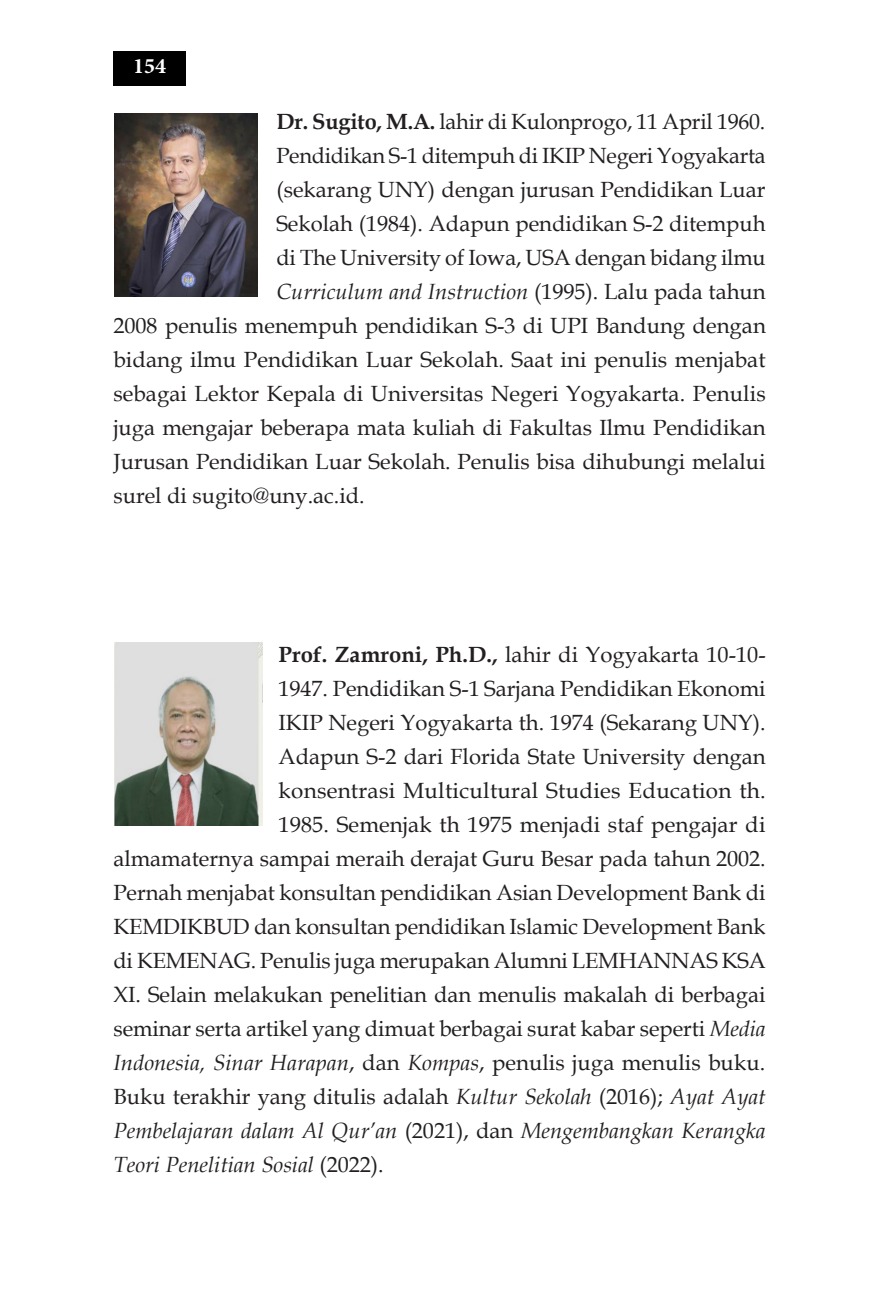
<style>
.page{position:relative;width:879px;height:1304px;background:#fff}
.page>*{position:absolute;margin:0;border:0;box-sizing:border-box;transform-origin:0 0}
.isi_buku{font:22px "Book Antiqua";color:#231f20}
.isi_buku-2{font:italic 22px "Book Antiqua";color:#231f20}
.t1{font:700 22px "Minion Pro";color:#fff}
.s1{font-weight:700}
.s2{font-style:normal}
.s3{font-style:italic}
</style>
<div class="page">
<div style="left:113px;top:51px;width:73px;height:34px;background:#000"></div>
<img style="left:114px;top:643px;width:148px;height:182px">
<img style="left:114px;top:113px;width:143px;height:184px">
<p class="t1" style="left:133px;top:50px;width:34px">154</p>
<p class="isi_buku" style="left:276px;top:107px;width:490px"><span class="s1">Dr. Sugito, M.A.</span> lahir di Kulonprogo, 11 April 1960.</p>
<p class="isi_buku" style="left:276px;top:141px;width:491px">Pendidikan S-1 ditempuh di IKIP Negeri Yogyakarta</p>
<p class="isi_buku" style="left:276px;top:175px;width:490px">(sekarang UNY) dengan jurusan Pendidikan Luar</p>
<p class="isi_buku" style="left:276px;top:209px;width:491px">Sekolah (1984). Adapun pendidikan S-2 ditempuh</p>
<p class="isi_buku" style="left:276px;top:243px;width:491px">di The University of Iowa, USA dengan bidang ilmu</p>
<p class="isi_buku-2" style="left:276px;top:276px;width:490px">Curriculum and Instruction <span class="s2">(1995). Lalu pada tahun</span></p>
<p class="isi_buku" style="left:113px;top:311px;width:654px">2008 penulis menempuh pendidikan S-3 di UPI Bandung dengan</p>
<p class="isi_buku" style="left:113px;top:345px;width:654px">bidang ilmu Pendidikan Luar Sekolah. Saat ini penulis menjabat</p>
<p class="isi_buku" style="left:113px;top:379px;width:654px">sebagai Lektor Kepala di Universitas Negeri Yogyakarta. Penulis</p>
<p class="isi_buku" style="left:113px;top:413px;width:653px">juga mengajar beberapa mata kuliah di Fakultas Ilmu Pendidikan</p>
<p class="isi_buku" style="left:113px;top:447px;width:653px">Jurusan Pendidikan Luar Sekolah. Penulis bisa dihubungi melalui</p>
<p class="isi_buku" style="left:113px;top:481px;width:253px">surel di sugito@uny.ac.id.</p>
<p class="isi_buku" style="left:278px;top:639px;width:489px"><span class="s1">Prof. Zamroni, Ph.D.,</span> lahir di Yogyakarta 10-10-</p>
<p class="isi_buku" style="left:278px;top:673px;width:488px">1947. Pendidikan S-1 Sarjana Pendidikan Ekonomi</p>
<p class="isi_buku" style="left:278px;top:707px;width:488px">IKIP Negeri Yogyakarta th. 1974 (Sekarang UNY).</p>
<p class="isi_buku" style="left:278px;top:741px;width:488px">Adapun S-2 dari Florida State University dengan</p>
<p class="isi_buku" style="left:278px;top:775px;width:489px">konsentrasi Multicultural Studies Education th.</p>
<p class="isi_buku" style="left:278px;top:809px;width:488px">1985. Semenjak th 1975 menjadi staf pengajar di</p>
<p class="isi_buku" style="left:113px;top:843px;width:653px">almamaternya sampai meraih derajat Guru Besar pada tahun 2002.</p>
<p class="isi_buku" style="left:113px;top:877px;width:653px">Pernah menjabat konsultan pendidikan Asian Development Bank di</p>
<p class="isi_buku" style="left:113px;top:911px;width:654px">KEMDIKBUD dan konsultan pendidikan Islamic Development Bank</p>
<p class="isi_buku" style="left:113px;top:945px;width:654px">di KEMENAG. Penulis juga merupakan Alumni LEMHANNAS KSA</p>
<p class="isi_buku" style="left:113px;top:979px;width:653px">XI. Selain melakukan penelitian dan menulis makalah di berbagai</p>
<p class="isi_buku" style="left:113px;top:1013px;width:653px">seminar serta artikel yang dimuat berbagai surat kabar seperti <span class="s3">Media</span></p>
<p class="isi_buku-2" style="left:113px;top:1047px;width:653px">Indonesia, Sinar Harapan<span class="s2">, dan</span> Kompas<span class="s2">, penulis juga menulis buku.</span></p>
<p class="isi_buku" style="left:113px;top:1081px;width:653px">Buku terakhir yang ditulis adalah <span class="s3">Kultur Sekolah</span> (2016); <span class="s3">Ayat Ayat</span></p>
<p class="isi_buku-2" style="left:113px;top:1115px;width:653px">Pembelajaran dalam Al Qur’an <span class="s2">(2021), dan</span> Mengembangkan Kerangka</p>
<p class="isi_buku-2" style="left:113px;top:1149px;width:272px">Teori Penelitian Sosial <span class="s2">(2022).</span></p>
</div>
